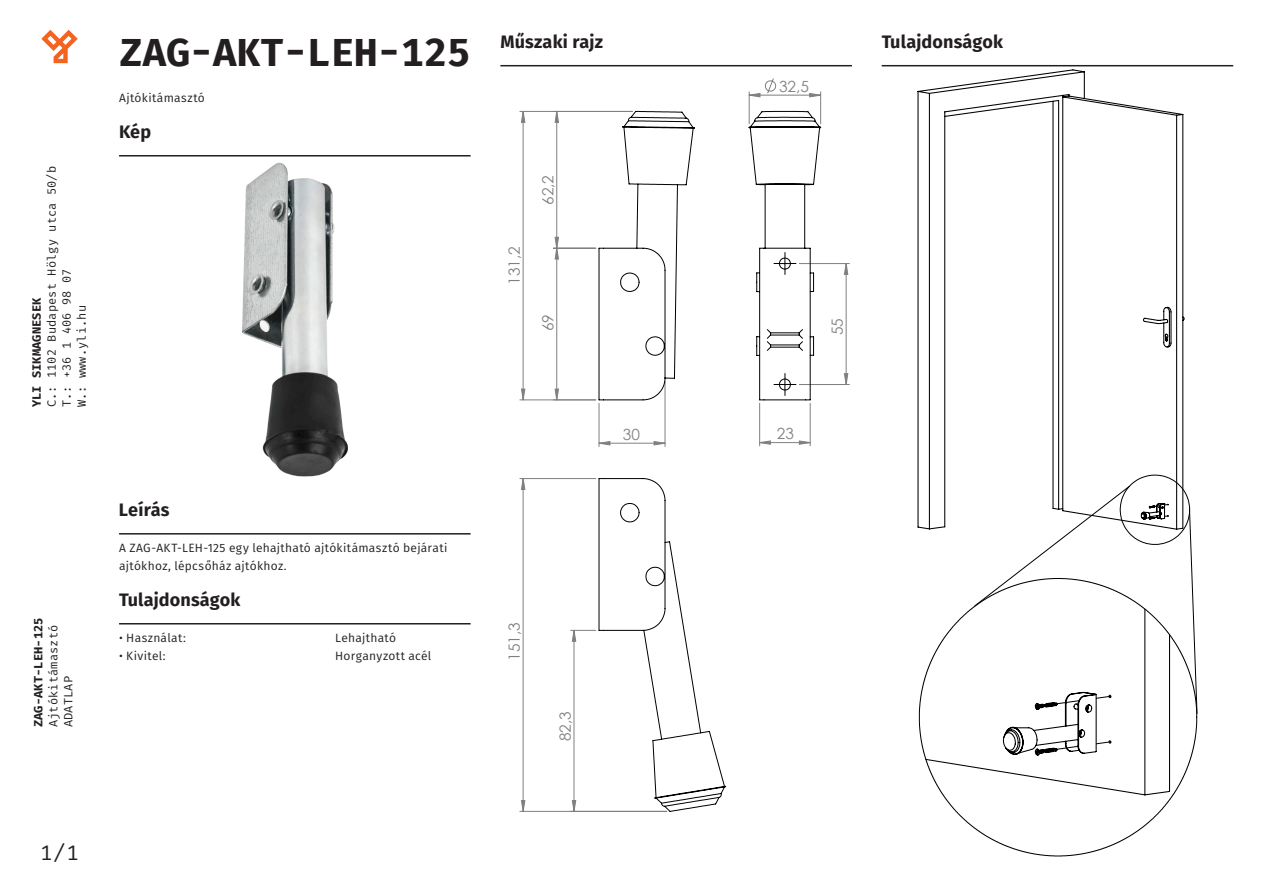
<style>
.page{position:relative;width:1263px;height:893px;background:#fff}
.page>*{position:absolute;margin:0;border:0;box-sizing:border-box;transform-origin:0 0}
.t1{font:700 39px "Fira Mono";letter-spacing:.005em;color:#231f20}
.t2{font:21px "Fira Mono";color:#231f20}
.t3{font:700 18px "Fira Sans";letter-spacing:.01em;color:#231f20}
.t4{font:15.45px "Century Gothic";color:#808080}
.t5{font:12px/18px "Fira Sans";letter-spacing:.025em;color:#231f20}
.t6{font:12px/15px "Fira Mono";letter-spacing:.01em;color:#231f20}
.t7{font:700 12px "Fira Mono";letter-spacing:.01em;color:#231f20}
</style>
<div class="page">
<svg style="left:41px;top:30px;width:37px;height:33px"></svg>
<hr style="left:119px;top:155px;width:352px;height:2px;background:#231f20">
<hr style="left:119px;top:533px;width:352px;height:2px;background:#231f20">
<hr style="left:119px;top:623px;width:352px;height:1px;background:#231f20">
<svg style="left:917px;top:69px;width:268px;height:461px"></svg>
<svg style="left:919px;top:606px;width:278px;height:251px"></svg>
<svg style="left:925px;top:608px;width:246px;height:188px"></svg>
<svg style="left:1056px;top:745px;width:23px;height:5px"></svg>
<svg style="left:1095px;top:741px;width:17px;height:4px"></svg>
<svg style="left:974px;top:474px;width:224px;height:240px"></svg>
<hr style="left:749px;top:92px;width:1px;height:32px;background:#808080">
<hr style="left:820px;top:92px;width:1px;height:32px;background:#808080">
<hr style="left:520px;top:400px;width:76px;height:1px;background:#808080">
<hr style="left:520px;top:111px;width:112px;height:1px;background:#808080">
<hr style="left:799px;top:263px;width:50px;height:1px;background:#808080">
<hr style="left:799px;top:384px;width:50px;height:1px;background:#808080">
<hr style="left:520px;top:478px;width:76px;height:1px;background:#808080">
<hr style="left:520px;top:811px;width:147px;height:1px;background:#808080">
<svg style="left:748px;top:78px;width:73px;height:20px"></svg>
<svg style="left:521px;top:112px;width:327px;height:699px"></svg>
<svg style="left:759px;top:440px;width:52px;height:5px"></svg>
<svg style="left:598px;top:110px;width:97px;height:291px"></svg>
<svg style="left:748px;top:111px;width:76px;height:290px"></svg>
<svg style="left:571px;top:478px;width:156px;height:334px"></svg>
<hr style="left:500px;top:65px;width:352px;height:1px;background:#231f20">
<hr style="left:882px;top:65px;width:351px;height:1px;background:#231f20">
<img style="left:242px;top:162px;width:106px;height:315px">
<p class="t6" style="left:45px;top:407px;width:243px;rotate:-90deg">C.: 1102 Budapest Hölgy utca 50/b<br>T.: +36 1 406 98 07<br>W.: www.yli.hu</p>
<p class="t7" style="left:28px;top:407px;width:111px;rotate:-90deg">YLI SIKMAGNESEK</p>
<p class="t1" style="left:119px;top:25px;width:353px">ZAG-AKT-LEH-125</p>
<p class="t5" style="left:119px;top:89px;width:87px">Ajtókitámasztó</p>
<p class="t3" style="left:119px;top:119px;width:34px">Kép</p>
<p class="t7" style="left:30px;top:727px;width:111px;rotate:-90deg">ZAG-AKT-LEH-125</p>
<p class="t6" style="left:47px;top:727px;width:104px;rotate:-90deg">Ajtókitámasztó<br>ADATLAP</p>
<p class="t3" style="left:119px;top:497px;width:52px">Leírás</p>
<p class="t5" style="left:119px;top:539px;width:330px">A ZAG-AKT-LEH-125 egy lehajtható ajtókitámasztó bejárati ajtókhoz, lépcsőház ajtókhoz.</p>
<p class="t3" style="left:119px;top:587px;width:123px">Tulajdonságok</p>
<p class="t5" style="left:119px;top:629px;width:68px">• Használat:</p>
<p class="t5" style="left:335px;top:629px;width:63px">Lehajtható</p>
<p class="t5" style="left:119px;top:647px;width:48px">• Kivitel:</p>
<p class="t5" style="left:335px;top:647px;width:98px">Horganyzott acél</p>
<p class="t3" style="left:500px;top:29px;width:104px">Műszaki rajz</p>
<p class="t3" style="left:882px;top:29px;width:123px">Tulajdonságok</p>
<p class="t4" style="left:503px;top:285px;width:40px;rotate:-90deg">131,2</p>
<p class="t4" style="left:537px;top:205px;width:31px;rotate:-90deg">62,2</p>
<p class="t4" style="left:537px;top:331px;width:19px;rotate:-90deg">69</p>
<p class="t4" style="left:623px;top:423px;width:19px">30</p>
<p class="t4" style="left:503px;top:661px;width:40px;rotate:-90deg">151,3</p>
<p class="t4" style="left:554px;top:741px;width:31px;rotate:-90deg">82,3</p>
<p class="t4" style="left:779px;top:75px;width:31px">32,5</p>
<p class="t4" style="left:777px;top:423px;width:19px">23</p>
<p class="t4" style="left:826px;top:335px;width:19px;rotate:-90deg">55</p>
<p class="t2" style="left:40px;top:838px;width:40px">1/1</p>
</div>
